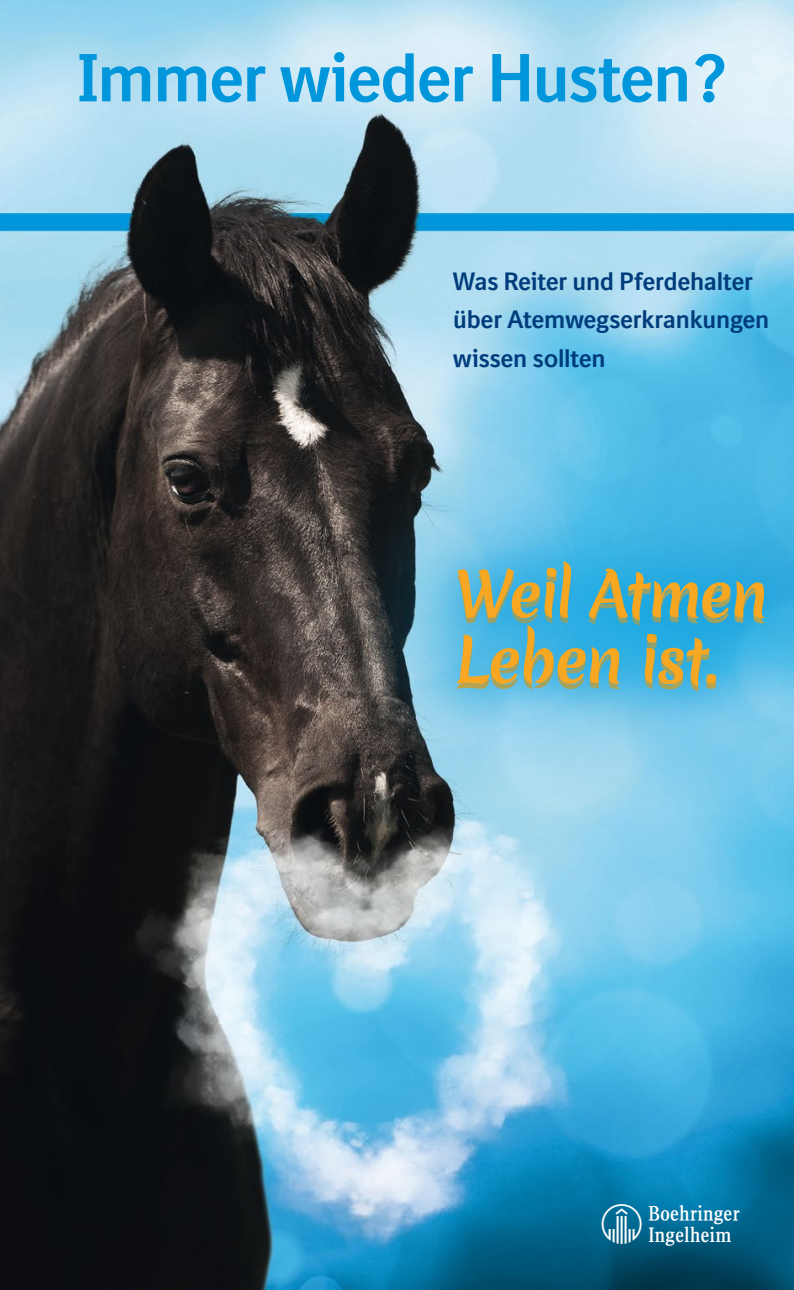
<style>
.page{position:relative;width:794px;height:1290px;background:#fff}
.page>*{position:absolute;margin:0;border:0;box-sizing:border-box;transform-origin:0 0}
.t1{font:700 66.15px "BI Sans NEXT";letter-spacing:-.015em;color:#0096dc}
.t2{font:700 60.2px/65.8px "Merienda";letter-spacing:-.045em;color:#f7a721}
.t3{font:42px "BI Logo";color:#fff}
.t4{font:700 24.5px/38.5px "BI Sans NEXT";letter-spacing:-.005em;color:#003c7c}
</style>
<div class="page">
<img style="left:0;top:0;width:794px;height:1290px">
<div style="left:330px;top:433px;width:464px;height:382px;background:#009cde;opacity:.5"></div>
<h1 class="t1" style="left:77px;top:39px;width:650px">Immer wieder Husten?</h1>
<p class="t4" style="left:453px;top:261px;width:318px">Was Reiter und Pferdehalter über Atemwegserkrankungen wissen sollten</p>
<h2 class="t2" style="left:455px;top:566px;width:314px">Weil Atmen<br>Leben ist.</h2>
<h3 class="t3" style="left:602px;top:1205px;width:140px">ABCD</h3>
</div>
